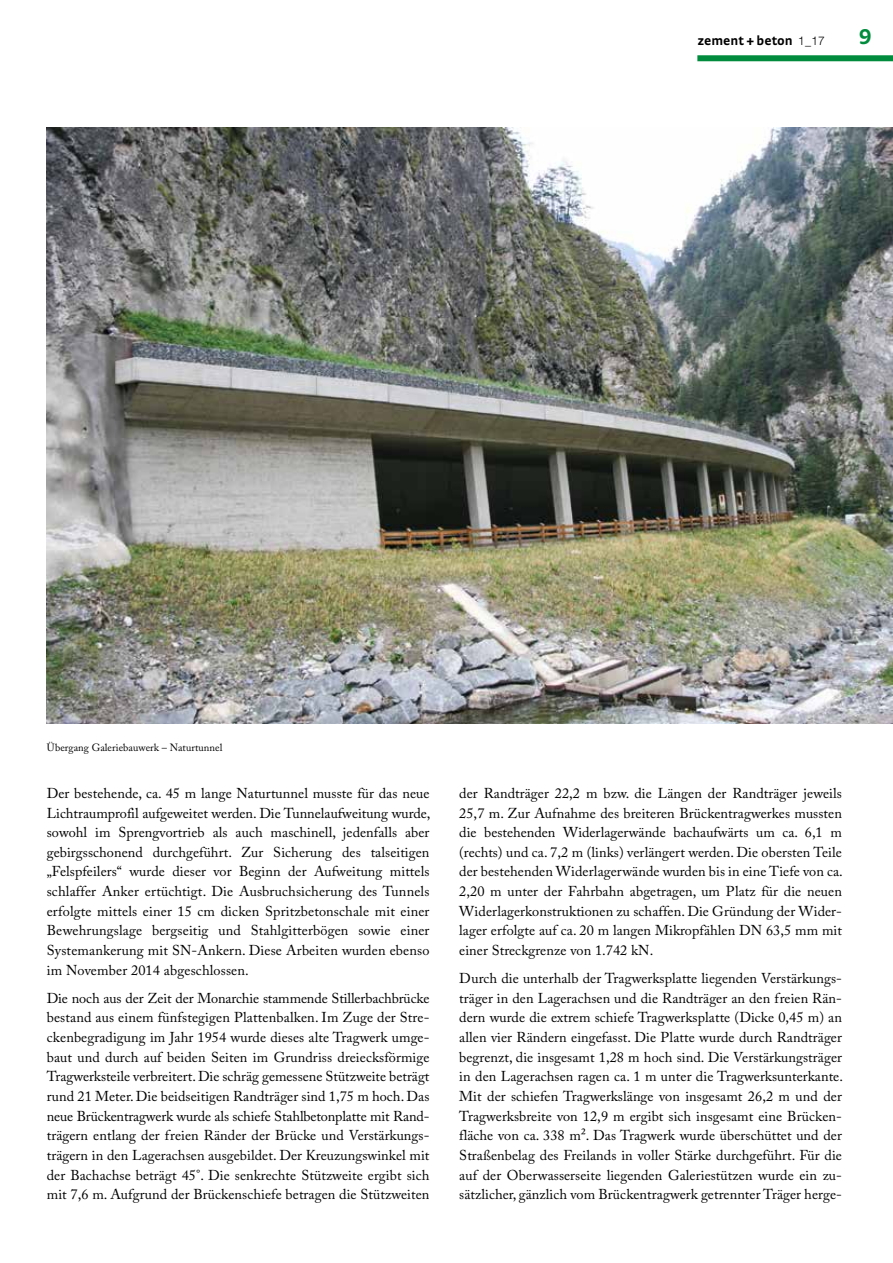
<style>
.page{position:relative;width:893px;height:1263px;background:#fff}
.page>*{position:absolute;margin:0;border:0;box-sizing:border-box;transform-origin:0 0}
.t1{font:700 22.5px "Strada TF";color:#008c3c}
.t2{font:14.25px/19.6px "Adobe Caslon Pro";letter-spacing:.005em;color:#000;text-align:justify}
.t3{font:700 13.5px "Strada";color:#000}
.t4{font:10.5px "Adobe Caslon Pro";letter-spacing:.005em;color:#000}
.s1{font-family:"Helvetica Neue LT";font-weight:300;font-size:12px}
</style>
<div class="page">
<div style="left:697px;top:55px;width:196px;height:6px;background:#008c3c"></div>
<img style="left:47px;top:128px;width:846px;height:596px">
<p class="t3" style="left:697px;top:32px;width:129px">zement + beton <span class="s1">1_17</span></p>
<h1 class="t1" style="left:859px;top:23px;width:14px">9</h1>
<p class="t4" style="left:47px;top:741px;width:177px">Übergang Galeriebauwerk – Naturtunnel</p>
<p class="t2" style="left:47px;top:783px;width:385px">Der bestehende, ca. 45 m lange Naturtunnel musste für das neue Lichtraumprofil aufgeweitet werden. Die Tunnelaufweitung wurde, sowohl im Sprengvortrieb als auch maschinell, jedenfalls aber gebirgsschonend durchgeführt. Zur Sicherung des talseitigen „Felspfeilers“ wurde dieser vor Beginn der Aufweitung mittels schlaffer Anker ertüchtigt. Die Ausbruchsicherung des Tunnels erfolgte mittels einer 15 cm dicken Spritzbetonschale mit einer Bewehrungslage bergseitig und Stahlgitterbögen sowie einer Systemankerung mit SN-Ankern. Diese Arbeiten wurden ebenso im November 2014 abgeschlossen.</p>
<p class="t2" style="left:47px;top:988px;width:384px">Die noch aus der Zeit der Monarchie stammende Stillerbachbrücke bestand aus einem fünfstegigen Plattenbalken. Im Zuge der Stre&shy;ckenbegradigung im Jahr 1954 wurde dieses alte Tragwerk umge&shy;baut und durch auf beiden Seiten im Grundriss dreiecksförmige Tragwerksteile verbreitert. Die schräg gemessene Stützweite beträgt rund 21 Meter. Die beidseitigen Randträger sind 1,75 m hoch. Das neue Brückentragwerk wurde als schiefe Stahlbetonplatte mit Rand&shy;trägern entlang der freien Ränder der Brücke und Verstärkungs&shy;trägern in den Lagerachsen ausgebildet. Der Kreuzungswinkel mit der Bachachse beträgt 45°. Die senkrechte Stützweite ergibt sich mit 7,6 m. Aufgrund der Brückenschiefe betragen die Stützweiten</p>
<p class="t2" style="left:459px;top:783px;width:385px">der Randträger 22,2 m bzw. die Längen der Randträger jeweils 25,7 m. Zur Aufnahme des breiteren Brückentragwerkes mussten die bestehenden Widerlagerwände bachaufwärts um ca. 6,1 m (rechts) und ca. 7,2 m (links) verlängert werden. Die obersten Teile der bestehenden Widerlagerwände wurden bis in eine Tiefe von ca.<br>2,20 m unter der Fahrbahn abgetragen, um Platz für die neuen Widerlagerkonstruktionen zu schaffen. Die Gründung der Wider&shy;lager erfolgte auf ca. 20 m langen Mikropfählen DN 63,5 mm mit einer Streckgrenze von 1.742 kN.</p>
<p class="t2" style="left:459px;top:968px;width:385px;text-align:left">Durch die unterhalb der Tragwerksplatte liegenden Verstärkungs&shy;träger in den Lagerachsen und die Randträger an den freien Rän&shy;dern wurde die extrem schiefe Tragwerksplatte (Dicke 0,45 m) an allen vier Rändern eingefasst. Die Platte wurde durch Randträger begrenzt, die insgesamt 1,28 m hoch sind. Die Verstärkungsträger in den Lagerachsen ragen ca. 1 m unter die Tragwerksunterkante.<br>Mit der schiefen Tragwerkslänge von insgesamt 26,2 m und der Tragwerksbreite von 12,9 m ergibt sich insgesamt eine Brücken&shy;fläche von ca. 338 m². Das Tragwerk wurde überschüttet und der Straßenbelag des Freilands in voller Stärke durchgeführt. Für die auf der Oberwasserseite liegenden Galeriestützen wurde ein zu&shy;sätzlicher, gänzlich vom Brückentragwerk getrennter Träger herge-</p>
</div>
